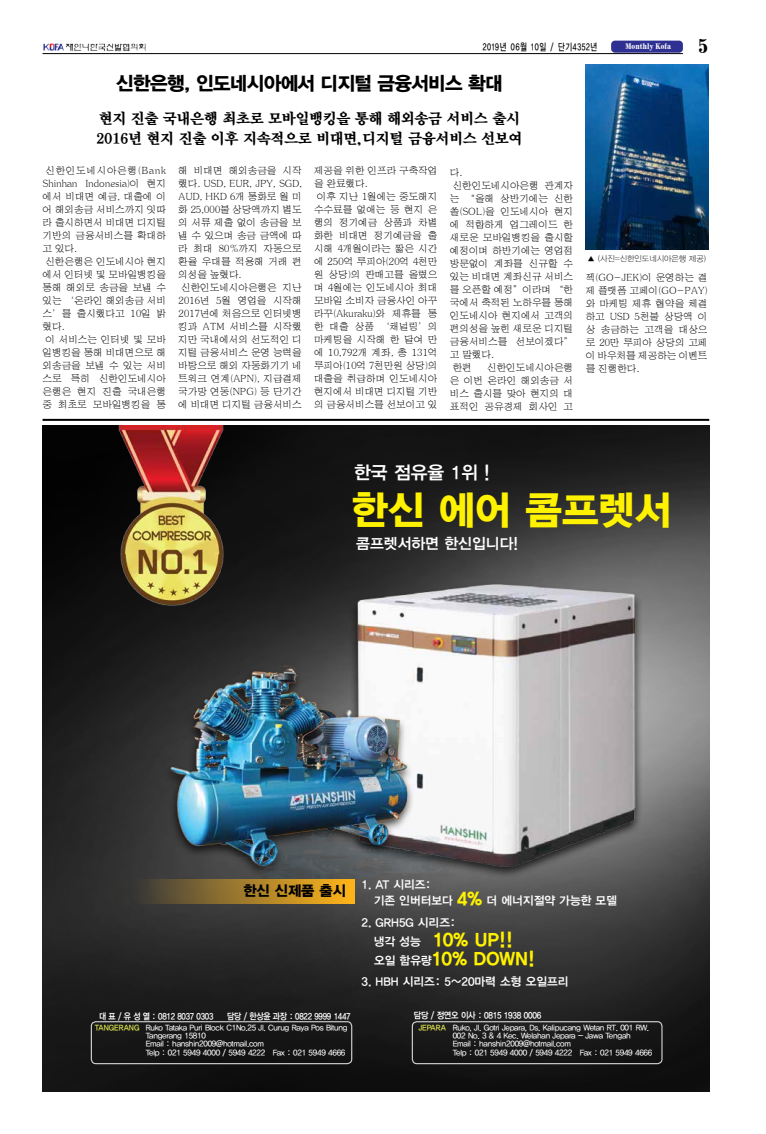
<style>
.page{position:relative;width:766px;height:1134px;background:#fff}
.page>*{position:absolute;margin:0;border:0;box-sizing:border-box;transform-origin:0 0}
.t1{font:39.7px "YDIYGO360";color:#fff200}
.t2{font:700 condensed 20px "Century 725 BT";color:#000}
.t3{font:19px "YDIYGO360";letter-spacing:-.03em;color:#000}
.t4{font:18.2px "YDIYGO340";color:#fff}
.t5{font:18px/18.9px "YDIYGO360";color:#fff200}
.t6{font:15px/20px "YDIY Mj O360";letter-spacing:-.03em;color:#000}
.t7{font:15px "YDIYGO340";color:#fff}
.t8{font:14.4px "YDIYGO360";color:#000}
.t9{font:11.7px/16.2px "YDIYGO340";color:#fff}
.t10{font:10px "YDIYGO130 KSCPC EUC H";color:#000;scale:.74 1}
.t11{font:9.8px/13px "HY Sin Mun Myeong Jo";letter-spacing:-.03em;color:#000}
.t12{font:9px "YDIYGO340";letter-spacing:-.03em;color:#fff;scale:.87 1}
.t13{font:9px "YDIYGO340";letter-spacing:-.03em;color:#fff;scale:.9 1}
.t14{font:8px/8.2px "YDIYGO330";letter-spacing:-.03em;color:#fff}
.t15{font:8px "YDIYGO310";color:#000}
.t16{font:8px "YDIYGO340";color:#dce34f;scale:.95 1}
.t17{font:700 condensed 8px "Century 725 BT";letter-spacing:.02em;color:#fff}
.s1{font-family:"YDIYGO360";font-size:18px;color:#fff200}
.s2{font-family:"YDIYGO340";font-size:11.7px;color:#fff}
</style>
<div class="page">
<hr style="left:43px;top:419px;width:666px;height:2px;background:#000">
<hr style="left:43px;top:53px;width:639px;height:1px;background:#000">
<div style="left:611px;top:41px;width:71px;height:12px;background:#2e3092;border-radius:4px"></div>
<img style="left:43px;top:43px;width:103px;height:9px">
<img style="left:43px;top:426px;width:666px;height:666px">
<div style="left:91px;top:1021px;width:261px;height:43px;border:1px solid #d1d3d4;border-radius:5px"></div>
<img style="left:111px;top:426px;width:123px;height:182px">
<div style="left:411px;top:1021px;width:251px;height:43px;border:1px solid #d1d3d4;border-radius:5px"></div>
<img style="left:343px;top:565px;width:303px;height:306px">
<div style="left:162px;top:664px;width:302px;height:229px;background:#000;opacity:.75"></div>
<img style="left:136px;top:666px;width:344px;height:214px">
<div style="left:119px;top:880px;width:235px;height:24px;background:linear-gradient(to right,#2d313b,#ffb81c)"></div>
<img style="left:585px;top:65px;width:123px;height:184px">
<p class="t10" style="left:482px;top:42px;width:157px">2019년 06월 10일 / 단기4352년</p>
<p class="t17" style="left:625px;top:41px;width:47px">Monthly Kofa</p>
<h2 class="t2" style="left:698px;top:34px;width:11px">5</h2>
<h3 class="t3" style="left:116px;top:72px;width:388px">신한은행, 인도네시아에서 디지털 금융서비스 확대</h3>
<h3 class="t6" style="left:96px;top:109px;width:428px">현지 진출 국내은행 최초로 모바일뱅킹을 통해 해외송금 서비스 출시<br>2016년 현지 진출 이후 지속적으로 비대면,디지털 금융서비스 선보여</h3>
<p class="t11" style="left:43px;top:164px;width:125px">신한인도네시아은행(Bank<br>Shinhan Indonesia)이 현지 에서 비대면 예금, 대출에 이 어 해외송금 서비스까지 잇따 라 출시하면서 비대면 디지털 기반의 금융서비스를 확대하 고 있다.<br>신한은행은 인도네시아 현지 에서 인터넷 및 모바일뱅킹을 통해 해외로 송금을 보낼 수 있는 ‘온라인 해외송금 서비 스’를 출시했다고 10일 밝 혔다.<br>이 서비스는 인터넷 및 모바 일뱅킹을 통해 비대면으로 해 외송금을 보낼 수 있는 서비 스로 특히 신한인도네시아 은행은 현지 진출 국내은행 중 최초로 모바일뱅킹을 통</p>
<p class="t11" style="left:178px;top:164px;width:125px">해 비대면 해외송금을 시작 했다. USD, EUR, JPY, SGD,<br>AUD, HKD 6개 통화로 월 미 화 25,000불 상당액까지 별도 의 서류 제출 없이 송금을 보 낼 수 있으며 송금 금액에 따 라 최대 80%까지 자동으로 환율 우대를 적용해 거래 편 의성을 높혔다. 신한인도네시아은행은 지난<br>2016년 5월 영업을 시작해<br>2017년에 처음으로 인터넷뱅 킹과 ATM 서비스를 시작했 지만 국내에서의 선도적인 디 지털 금융서비스 운영 능력을 바탕으로 해외 자동화기기 네 트워크 연계(APN), 지급결제 국가망 연동(NPG) 등 단기간 에 비대면 디지털 금융서비스</p>
<p class="t11" style="left:314px;top:164px;width:125px">제공을 위한 인프라 구축작업 을 완료했다.<br>이후 지난 1월에는 중도해지 수수료를 없애는 등 현지 은 행의 정기예금 상품과 차별 화한 비대면 정기예금을 출 시해 4개월이라는 짧은 시간 에 250억 루피아(20억 4천만 원 상당)의 판매고를 올렸으 며 4월에는 인도네시아 최대 모바일 소비자 금융사인 아꾸 라꾸(Akuraku)와 제휴를 통 한 대출 상품 ‘채널링’의 마케팅을 시작해 한 달여 만 에 10,792개 계좌, 총 131억 루피아(10억 7천만원 상당)의 대출을 취급하며 인도네시아 현지에서 비대면 디지털 기반 의 금융서비스를 선보이고 있</p>
<p class="t11" style="left:450px;top:166px;width:125px">다.<br>신한인도네시아은행 관계자 는 “올해 상반기에는 신한 쏠(SOL)을 인도네시아 현지 에 적합하게 업그레이드 한 새로운 모바일뱅킹을 출시할 예정이며 하반기에는 영업점 방문없이 계좌를 신규할 수 있는 비대면 계좌신규 서비스 를 오픈할 예정”이라며 “한 국에서 축적된 노하우를 통해 인도네시아 현지에서 고객의 편의성을 높힌 새로운 디지털 금융서비스를 선보이겠다” 고 말했다.<br>한편</p>
<p class="t11" style="left:450px;top:361px;width:125px;text-align:justify;text-indent:37px">신한인도네시아은행 은 이번 온라인 해외송금 서 비스 출시를 맞아 현지의 대 표적인 공유경제 회사인 고</p>
<p class="t15" style="left:587px;top:255px;width:120px">▲ (사진=신한인도네시아은행 제공)</p>
<p class="t11" style="left:585px;top:271px;width:124px;text-align:justify">젝(GO-JEK)이 운영하는 결 제 플랫폼 고페이(GO-PAY) 와 마케팅 제휴 협약을 체결 하고 USD 5천불 상당액 이 상 송금하는 고객을 대상으 로 20만 루피아 상당의 고페 이 바우처를 제공하는 이벤트 를 진행한다.</p>
<h3 class="t4" style="left:354px;top:462px;width:137px">한국 점유율 1위 !</h3>
<h1 class="t1" style="left:351px;top:486px;width:321px">한신 에어 콤프렛서</h1>
<h3 class="t7" style="left:356px;top:534px;width:163px">콤프렛서하면 한신입니다!</h3>
<h3 class="t8" style="left:243px;top:882px;width:104px">한신 신제품 출시</h3>
<p class="t9" style="left:373px;top:877px;width:245px;text-indent:-12px">1. AT 시리즈:<br>기존 인버터보다 <span class="s1">4%</span> 더 에너지절약 가능한 모델</p>
<p class="t9" style="left:361px;top:914px;width:95px">2. GRH5G 시리즈:</p>
<h3 class="t5" style="left:373px;top:930px;width:163px"><span class="s2">냉각 성능</span> 10% UP!! <span class="s2">오일 함유량</span>10% DOWN!</h3>
<p class="t9" style="left:361px;top:974px;width:209px">3. HBH 시리즈: 5~20마력 소형 오일프리</p>
<p class="t12" style="left:99px;top:1011px;width:133px">대 표 / 유 성 열 : 0812 8037 0303</p>
<p class="t12" style="left:227px;top:1011px;width:143px">담당 / 한상윤 과장 : 0822 9999 1447</p>
<p class="t13" style="left:413px;top:1010px;width:143px">담당 / 정연오 이사 : 0815 1938 0006</p>
<p class="t14" style="left:146px;top:1024px;width:203px">Ruko Tataka Puri Block C1No.25 Jl. Curug Raya Pos Bitung Tangerang 15810<br>Email : hanshin2009@hotmail.com<br>Telp : 021 5949 4000 / 5949 4222 Fax : 021 5949 4666</p>
<p class="t14" style="left:452px;top:1024px;width:201px">Ruko, Jl. Gotri Jepara, Ds. Kalipucang Wetan RT. 001 RW.<br>002 No. 3 &amp; 4 Kec. Welahan Jepara - Jawa Tengah<br>Email : hanshin2009@hotmail.com<br>Telp : 021 5949 4000 / 5949 4222 Fax : 021 5949 4666</p>
<p class="t16" style="left:95px;top:1023px;width:48px">TANGERANG</p>
<p class="t16" style="left:418px;top:1023px;width:30px">JEPARA</p>
</div>
